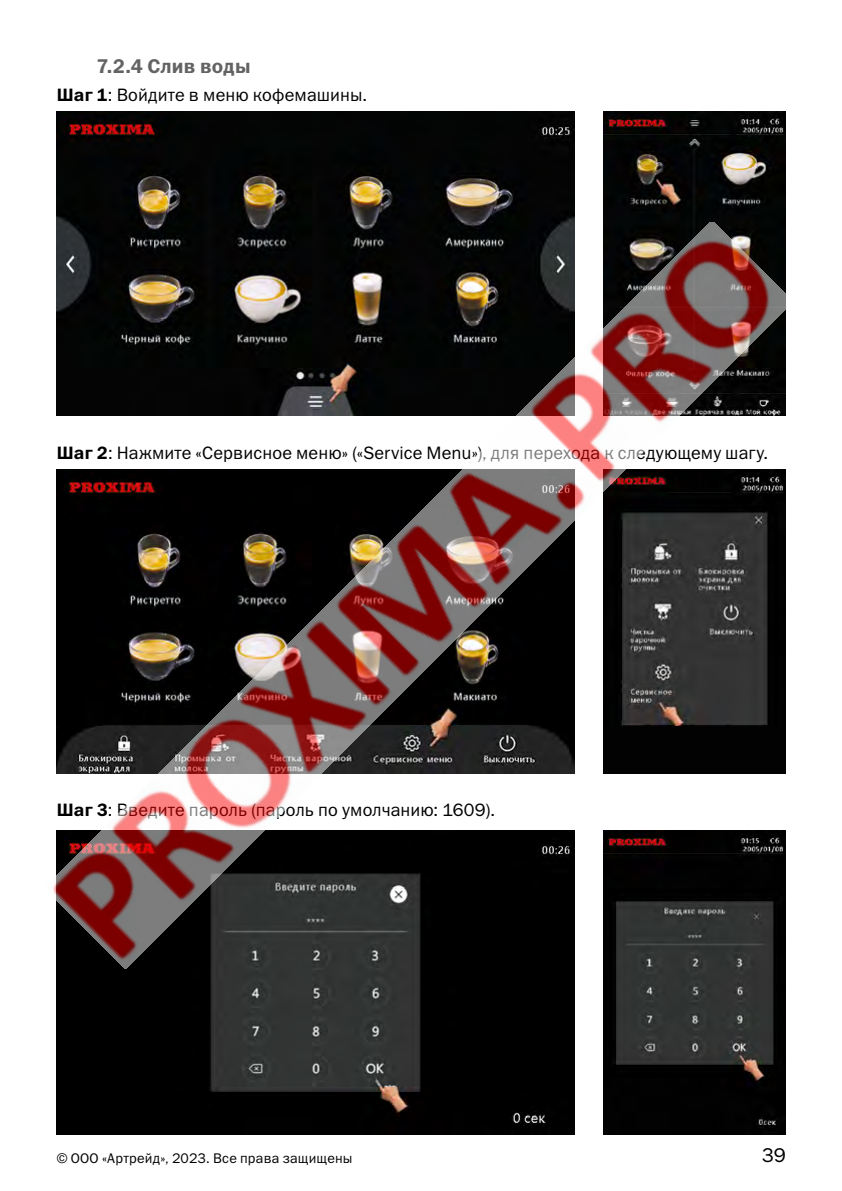
<style>
.page{position:relative;width:842px;height:1191px;background:#fff}
.page>*{position:absolute;margin:0;border:0;box-sizing:border-box;transform-origin:0 0}
.Подзаголовок_2{font:20px "Franklin Gothic Demi C";color:#646363}
.t1{font:20px "Franklin Gothic Book C";color:#000}
.Основной_текст{font:18px "Franklin Gothic Book C";letter-spacing:.01em;color:#000}
.t2{font:14px "Franklin Gothic Book C";letter-spacing:.02em;color:#000}
.s1{font-family:"Franklin Gothic Demi C"}
</style>
<div class="page">
<img style="left:57px;top:112px;width:517px;height:110px">
<img style="left:603px;top:112px;width:182px;height:110px">
<img style="left:57px;top:968px;width:517px;height:166px">
<img style="left:603px;top:968px;width:182px;height:166px">
<img style="left:53px;top:222px;width:733px;height:746px">
<p class="Подзаголовок_2" style="left:96px;top:55px;width:156px">7.2.4 Слив воды</p>
<p class="Основной_текст" style="left:57px;top:85px;width:312px"><span class="s1">Шаг 1</span>: Войдите в меню кофемашины.</p>
<p class="Основной_текст" style="left:57px;top:442px;width:713px"><span class="s1">Шаг 2</span>: Нажмите «Сервисное меню» («Service Menu»), для перехода к следующему шагу.</p>
<p class="Основной_текст" style="left:57px;top:799px;width:440px"><span class="s1">Шаг 3</span>: Введите пароль (пароль по умолчанию: 1609).</p>
<p class="t2" style="left:57px;top:1150px;width:297px">© ООО «Артрейд», 2023. Все права защищены</p>
<p class="t1" style="left:762px;top:1143px;width:25px">39</p>
</div>
